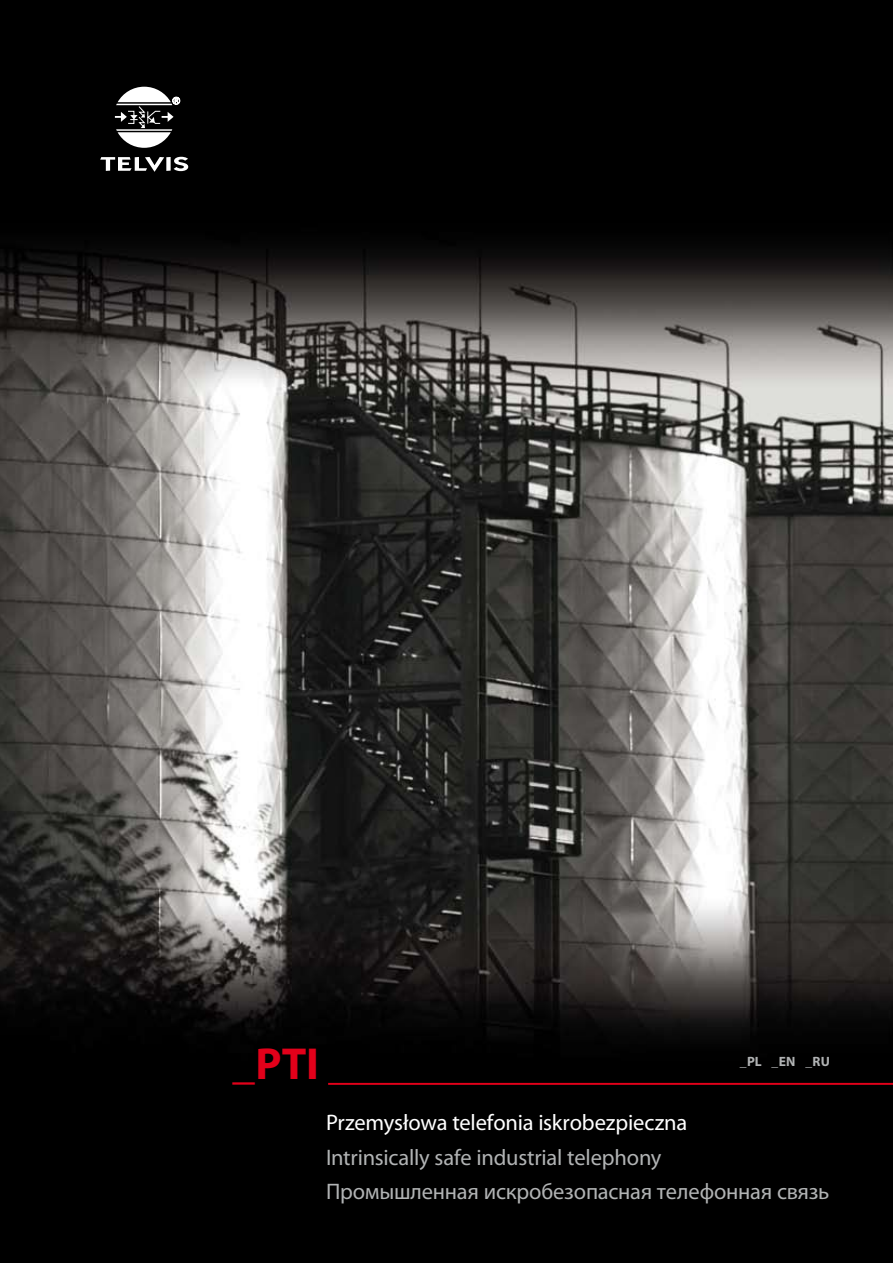
<style>
.page{position:relative;width:893px;height:1263px;background:#fff}
.page>*{position:absolute;margin:0;border:0;box-sizing:border-box;transform-origin:0 0}
.t1{font:700 45px "Myriad Pro";color:#e2001a}
.t2{font:22.5px/34.5px "Myriad Pro";letter-spacing:-.01em;color:#b1b3b4}
.t3{font:22.5px "Myriad Pro";letter-spacing:-.01em;color:#fff}
.t4{font:700 13.5px "Myriad Pro";color:#b1b3b4}
</style>
<div class="page">
<img style="left:0;top:0;width:893px;height:1263px">
<hr style="left:328px;top:1083px;width:565px;height:2px;background:#e2001a">
<svg style="left:115px;top:87px;width:65px;height:61px"></svg>
<svg style="left:100px;top:157px;width:88px;height:15px"></svg>
<h1 class="t1" style="left:232px;top:1035px;width:88px">_PTI</h1>
<p class="t4" style="left:740px;top:1052px;width:91px">_PL _EN _RU</p>
<p class="t3" style="left:326px;top:1109px;width:363px">Przemysłowa telefonia iskrobezpieczna</p>
<p class="t2" style="left:326px;top:1139px;width:505px">Intrinsically safe industrial telephony<br>Промышленная искробезопасная телефонная связь</p>
</div>
